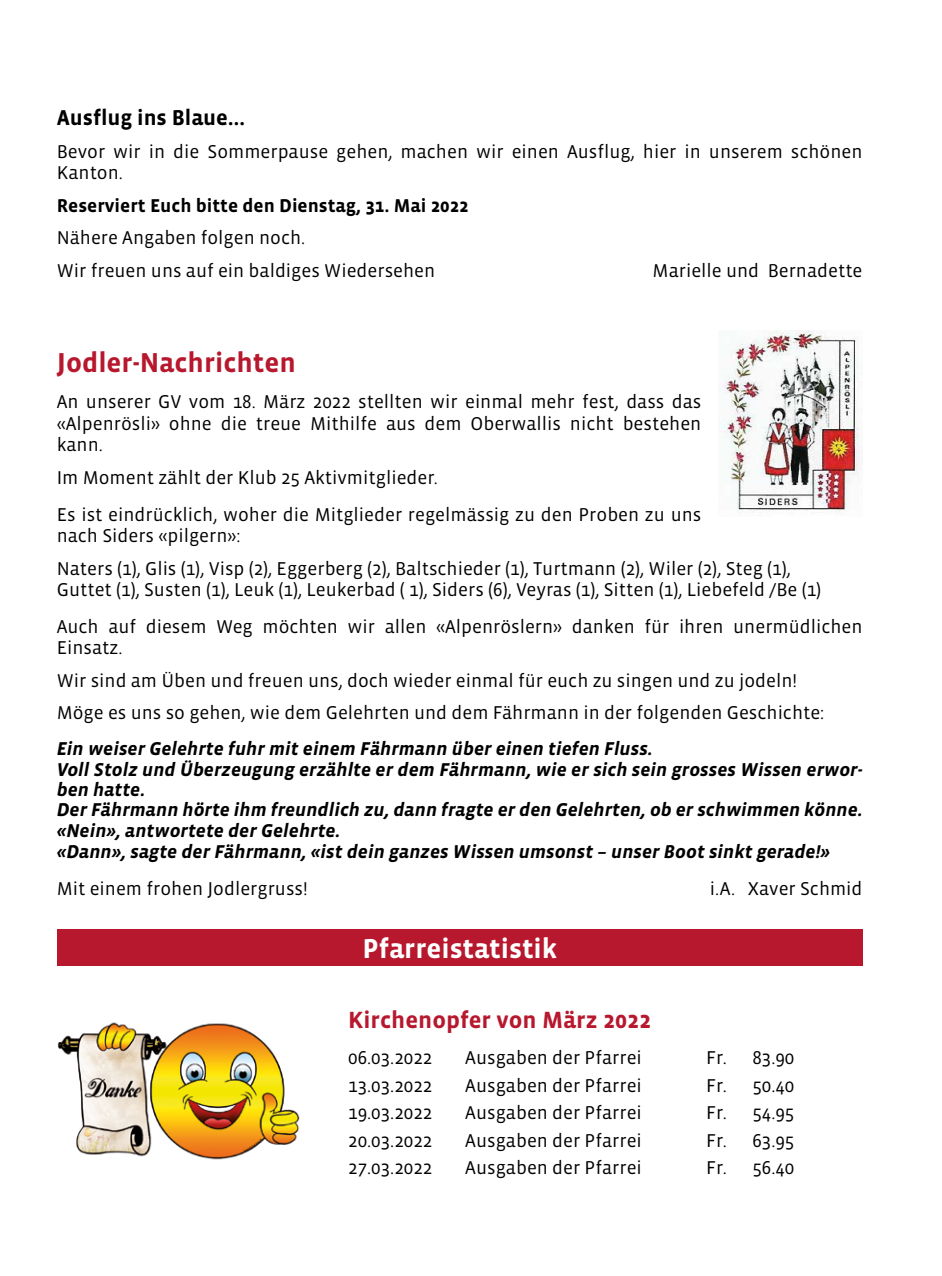
<style>
.page{position:relative;width:942px;height:1276px;background:#fff}
.page>*{position:absolute;margin:0;border:0;box-sizing:border-box;transform-origin:0 0}
.t1{font:700 28px "Vista Sans";color:#b7182e}
.t2{font:700 28px "Vista Sans";color:#fff}
.t3{font:700 24px "Vista Sans";color:#b7182e}
.t4{font:700 22px "Vista Sans";color:#000}
.t5{font:19px/32.6px "Vista Sans";color:#000}
.t6{font:italic 700 19px/20.6px "Vista Sans";color:#000}
.t7{font:700 19px "Vista Sans";color:#000}
</style>
<div class="page">
<img style="left:57px;top:1022px;width:243px;height:138px">
<div style="left:57px;top:928px;width:805px;height:37px;background:#b7182e"></div>
<img style="left:718px;top:331px;width:141px;height:182px">
<p class="t4" style="left:57px;top:106px;width:189px">Ausflug ins Blaue…</p>
<p class="t5" style="left:57px;top:141px;width:807px;line-height:21.4px">Bevor wir in die Sommerpause gehen, machen wir einen Ausflug, hier in unserem schönen<br>Kanton.</p>
<p class="t7" style="left:57px;top:196px;width:413px">Reserviert Euch bitte den Dienstag, 31. Mai 2022</p>
<p class="t5" style="left:57px;top:222px;width:380px">Nähere Angaben folgen noch.<br>Wir freuen uns auf ein baldiges Wiedersehen</p>
<p class="t5" style="left:652px;top:255px;width:211px">Marielle und Bernadette</p>
<h1 class="t1" style="left:57px;top:348px;width:240px">Jodler-Nachrichten</h1>
<p class="t5" style="left:57px;top:392px;width:646px;line-height:21.4px;text-align:justify">An unserer GV vom 18. März 2022 stellten wir einmal mehr fest, dass das «Alpenrösli» ohne die treue Mithilfe aus dem Oberwallis nicht bestehen kann.</p>
<p class="t5" style="left:57px;top:459px;width:646px;line-height:36.8px">Im Moment zählt der Klub 25 Aktivmitglieder.<br>Es ist eindrücklich, woher die Mitglieder regelmässig zu den Proben zu uns</p>
<p class="t5" style="left:57px;top:519px;width:735px">nach Siders «pilgern»:<br>Naters (1), Glis (1), Visp (2), Eggerberg (2), Baltschieder (1), Turtmann (2), Wiler (2), Steg (1),</p>
<p class="t5" style="left:57px;top:571px;width:807px;line-height:36.8px">Guttet (1), Susten (1), Leuk (1), Leukerbad ( 1), Siders (6), Veyras (1), Sitten (1), Liebefeld /Be (1)<br>Auch auf diesem Weg möchten wir allen «Alpenröslern» danken für ihren unermüdlichen</p>
<p class="t5" style="left:57px;top:632px;width:768px">Einsatz.<br>Wir sind am Üben und freuen uns, doch wieder einmal für euch zu singen und zu jodeln!<br>Möge es uns so gehen, wie dem Gelehrten und dem Fährmann in der folgenden Geschichte:</p>
<p class="t6" style="left:57px;top:739px;width:807px">Ein weiser Gelehrte fuhr mit einem Fährmann über einen tiefen Fluss.<br>Voll Stolz und Überzeugung erzählte er dem Fährmann, wie er sich sein grosses Wissen erwor&shy;ben hatte.<br>Der Fährmann hörte ihm freundlich zu, dann fragte er den Gelehrten, ob er schwimmen könne. «Nein», antwortete der Gelehrte.<br>«Dann», sagte der Fährmann, «ist dein ganzes Wissen umsonst – unser Boot sinkt gerade!»</p>
<p class="t5" style="left:57px;top:872px;width:252px">Mit einem frohen Jodlergruss!</p>
<p class="t5" style="left:709px;top:872px;width:154px">i.A. Xaver Schmid</p>
<h1 class="t2" style="left:362px;top:934px;width:196px">Pfarreistatistik</h1>
<p class="t3" style="left:348px;top:1007px;width:304px">Kirchenopfer von März 2022</p>
<p class="t5" style="left:348px;top:1042px;width:86px">06.03.2022</p>
<p class="t5" style="left:465px;top:1042px;width:178px">Ausgaben der Pfarrei</p>
<p class="t5" style="left:706px;top:1042px;width:90px">Fr. 83.90</p>
<p class="t5" style="left:348px;top:1069px;width:86px">13.03.2022</p>
<p class="t5" style="left:465px;top:1069px;width:178px">Ausgaben der Pfarrei</p>
<p class="t5" style="left:706px;top:1069px;width:90px">Fr. 50.40</p>
<p class="t5" style="left:348px;top:1097px;width:86px">19.03.2022</p>
<p class="t5" style="left:465px;top:1097px;width:178px">Ausgaben der Pfarrei</p>
<p class="t5" style="left:706px;top:1097px;width:90px">Fr. 54.95</p>
<p class="t5" style="left:348px;top:1124px;width:86px">20.03.2022</p>
<p class="t5" style="left:465px;top:1124px;width:178px">Ausgaben der Pfarrei</p>
<p class="t5" style="left:706px;top:1124px;width:90px">Fr. 63.95</p>
<p class="t5" style="left:348px;top:1151px;width:86px">27.03.2022</p>
<p class="t5" style="left:465px;top:1151px;width:178px">Ausgaben der Pfarrei</p>
<p class="t5" style="left:706px;top:1151px;width:90px">Fr. 56.40</p>
</div>
